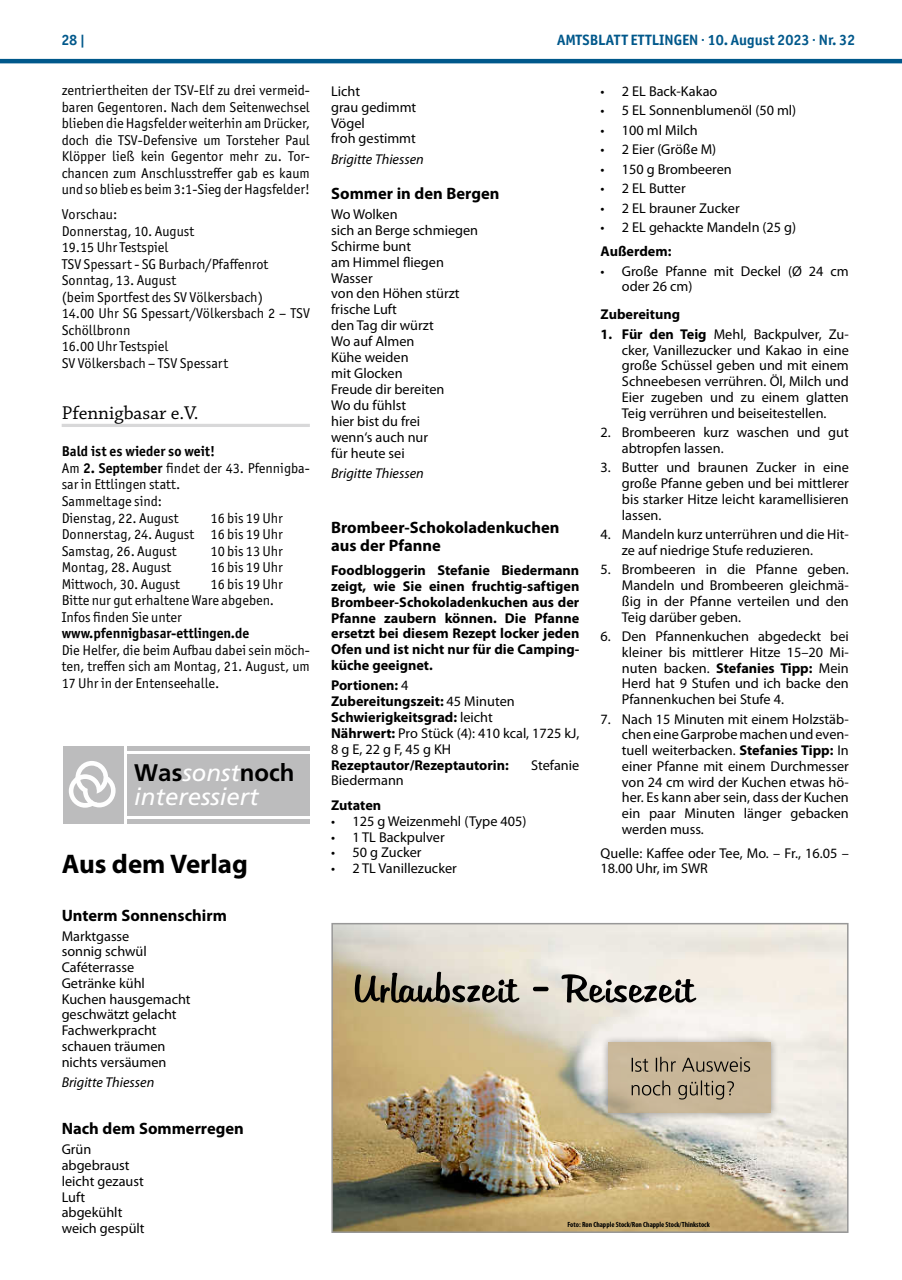
<style>
.page{position:relative;width:902px;height:1280px;background:#fff}
.page>*{position:absolute;margin:0;border:0;box-sizing:border-box;transform-origin:0 0}
.t1{font:700 27px "Myriad Pro";color:#000}
.t2{font:italic 24px/24px "Frutiger";color:#fff}
.t3{font:19.5px "Chaparral Pro";color:#000}
.t4{font:700 16.5px/18px "Myriad Pro";color:#000}
.t5{font:700 15px "Officina Sans ITC Pro";color:#00588b}
.t6{font:14.25px/15.8px "Myriad Pro";color:#000}
.t7{font:14.25px/16.5px "Officina Sans ITC Pro";color:#000;text-align:justify}
.t8{font:700 14.25px/15.8px "Myriad Pro";color:#000;text-align:justify}
.t9{font:italic 14.25px "Myriad Pro";color:#000}
.t10{font:700 14.25px "Officina Sans ITC Pro";color:#000}
.t11{font:700 condensed 7.5px "Myriad Pro";color:#000}
.s1{font-weight:700}
.s2{font-weight:700;font-style:normal;color:#000}
</style>
<div class="page">
<hr style="left:0;top:59px;width:901px;height:4px;background:#00588b">
<hr style="left:62px;top:424px;width:248px;height:3px;background:#d8d8d9">
<div style="left:127px;top:754px;width:183px;height:62px;background:#bcbcbd"></div>
<div style="left:127px;top:819px;width:183px;height:5px;background:#bcbcbd"></div>
<div style="left:127px;top:746px;width:183px;height:5px;background:#bcbcbd"></div>
<div style="left:63px;top:746px;width:60px;height:78px;background:#bcbcbd"></div>
<svg style="left:69px;top:761px;width:47px;height:47px"></svg>
<img style="left:334px;top:926px;width:511px;height:304px">
<div style="left:331px;top:923px;width:517px;height:310px;border:2px solid #989898"></div>
<svg style="left:355px;top:972px;width:341px;height:31px;background:#a09c92"></svg>
<div style="left:600px;top:1034px;width:179px;height:87px;background:#000;opacity:.75"></div>
<div style="left:608px;top:1042px;width:163px;height:71px;background:#c9b698"></div>
<svg style="left:631px;top:1080px;width:103px;height:19px"></svg>
<svg style="left:631px;top:1057px;width:119px;height:15px"></svg>
<p class="t5" style="left:62px;top:31px;width:25px">28 |</p>
<p class="t5" style="left:557px;top:31px;width:299px">AMTSBLATT ETTLINGEN · 10. August 2023 · Nr. 32</p>
<p class="t7" style="left:62px;top:82px;width:250px">zentriertheiten der TSV-Elf zu drei vermeid&shy;baren Gegentoren. Nach dem Seitenwechsel blieben die Hagsfelder weiterhin am Drücker, doch die TSV-Defensive um Torsteher Paul Klöpper ließ kein Gegentor mehr zu. Tor&shy;chancen zum Anschlusstreffer gab es kaum und so blieb es beim 3:1-Sieg der Hagsfelder!</p>
<p class="t7" style="left:62px;top:206px;width:250px;text-align:left">Vorschau:<br>Donnerstag, 10. August<br>19.15 Uhr Testspiel<br>TSV Spessart - SG Burbach/Pfaffenrot<br>Sonntag, 13. August<br>(beim Sportfest des SV Völkersbach)<br>14.00 Uhr SG Spessart/Völkersbach 2 – TSV<br>Schöllbronn<br>16.00 Uhr Testspiel<br>SV Völkersbach – TSV Spessart</p>
<h3 class="t3" style="left:62px;top:402px;width:138px">Pfennigbasar e.V.</h3>
<p class="t7" style="left:62px;top:443px;width:250px;text-align:left"><span class="s1">Bald ist es wieder so weit!<br></span>Am <span class="s1">2. September</span> findet der 43. Pfennigba&shy;sar in Ettlingen statt.<br>Sammeltage sind:<br>Dienstag, 22. August</p>
<p class="t6" style="left:331px;top:83px;width:87px">Licht<br>grau gedimmt<br>Vögel<br>froh gestimmt</p>
<p class="t9" style="left:331px;top:150px;width:94px">Brigitte Thiessen</p>
<p class="t4" style="left:331px;top:184px;width:170px">Sommer in den Bergen</p>
<p class="t6" style="left:331px;top:206px;width:148px">Wo Wolken<br>sich an Berge schmiegen<br>Schirme bunt<br>am Himmel fliegen<br>Wasser<br>von den Höhen stürzt frische Luft<br>den Tag dir würzt<br>Wo auf Almen<br>Kühe weiden<br>mit Glocken<br>Freude dir bereiten<br>Wo du fühlst<br>hier bist du frei<br>wenn‘s auch nur<br>für heute sei</p>
<p class="t9" style="left:331px;top:464px;width:94px">Brigitte Thiessen</p>
<p class="t6" style="left:600px;top:83px;width:118px">• 2 EL Back-Kakao</p>
<p class="t6" style="left:600px;top:102px;width:197px">• 5 EL Sonnenblumenöl (50 ml)</p>
<p class="t6" style="left:600px;top:122px;width:99px">• 100 ml Milch</p>
<p class="t6" style="left:600px;top:141px;width:117px">• 2 Eier (Größe M)</p>
<p class="t6" style="left:600px;top:161px;width:133px">• 150 g Brombeeren</p>
<p class="t6" style="left:600px;top:180px;width:87px">• 2 EL Butter</p>
<p class="t6" style="left:600px;top:200px;width:140px">• 2 EL brauner Zucker</p>
<p class="t6" style="left:600px;top:219px;width:197px">• 2 EL gehackte Mandeln (25 g)</p>
<p class="t8" style="left:600px;top:243px;width:72px">Außerdem:</p>
<p class="t6" style="left:621px;top:263px;width:228px;text-indent:-21px">• Große Pfanne mit Deckel (Ø 24 cm oder 26 cm)</p>
<p class="t8" style="left:600px;top:306px;width:81px">Zubereitung</p>
<p class="t6" style="left:621px;top:326px;width:228px;text-align:justify;text-indent:-21px"><span class="s1">1. Für den Teig</span> Mehl, Backpulver, Zu&shy;cker, Vanillezucker und Kakao in eine große Schüssel geben und mit einem Schneebesen verrühren. Öl, Milch und Eier zugeben und zu einem glatten Teig verrühren und beiseitestellen.</p>
<p class="t6" style="left:621px;top:424px;width:228px;text-indent:-21px">2. Brombeeren kurz waschen und gut abtropfen lassen.</p>
<p class="t6" style="left:621px;top:459px;width:228px;text-align:justify;text-indent:-21px">3. Butter und braunen Zucker in eine große Pfanne geben und bei mittlerer bis starker Hitze leicht karamellisieren lassen.</p>
<p class="t6" style="left:621px;top:526px;width:228px;text-indent:-21px">4. Mandeln kurz unterrühren und die Hit&shy;ze auf niedrige Stufe reduzieren.</p>
<p class="t6" style="left:621px;top:561px;width:228px;text-align:justify;text-indent:-21px">5. Brombeeren in die Pfanne geben.<br>Mandeln und Brombeeren gleichmä&shy;ßig in der Pfanne verteilen und den Teig darüber geben.</p>
<p class="t6" style="left:621px;top:628px;width:228px;text-align:justify;text-indent:-21px">6. Den Pfannenkuchen abgedeckt bei kleiner bis mittlerer Hitze 15–20 Mi&shy;nuten backen. <span class="s1">Stefanies Tipp:</span> Mein Herd hat 9 Stufen und ich backe den Pfannenkuchen bei Stufe 4.</p>
<p class="t6" style="left:621px;top:711px;width:228px;text-align:justify;text-indent:-21px">7. Nach 15 Minuten mit einem Holzstäb&shy;chen eine Garprobe machen und even&shy;tuell weiterbacken. <span class="s1">Stefanies Tipp:</span> In einer Pfanne mit einem Durchmesser von 24 cm wird der Kuchen etwas hö&shy;her. Es kann aber sein, dass der Kuchen ein paar Minuten länger gebacken werden muss.</p>
<p class="t6" style="left:600px;top:845px;width:250px">Quelle: Kaffee oder Tee, Mo. – Fr., 16.05 –<br>18.00 Uhr, im SWR</p>
<p class="t7" style="left:62px;top:509px;width:223px;text-indent:149px">16 bis 19 Uhr Donnerstag, 24. August 16 bis 19 Uhr Samstag, 26. August</p>
<p class="t4" style="left:331px;top:518px;width:230px">Brombeer-Schokoladenkuchen aus der Pfanne</p>
<p class="t8" style="left:331px;top:562px;width:250px">Foodbloggerin Stefanie Biedermann zeigt, wie Sie einen fruchtig-saftigen Brombeer-Schokoladenkuchen aus der Pfanne zaubern können. Die Pfanne ersetzt bei diesem Rezept locker jeden Ofen und ist nicht nur für die Camping&shy;küche geeignet.</p>
<p class="t6" style="left:331px;top:677px;width:250px"><span class="s1">Portionen:</span> 4<br><span class="s1">Zubereitungszeit:</span> 45 Minuten<br><span class="s1">Schwierigkeitsgrad:</span> leicht<br><span class="s1">Nährwert:</span> Pro Stück (4): 410 kcal, 1725 kJ,<br>8 g E, 22 g F, 45 g KH</p>
<p class="t8" style="left:331px;top:756px;width:179px">Rezeptautor/Rezeptautorin:</p>
<p class="t6" style="left:531px;top:757px;width:50px">Stefanie</p>
<p class="t6" style="left:331px;top:772px;width:74px">Biedermann</p>
<p class="t8" style="left:331px;top:796px;width:52px">Zutaten</p>
<p class="t6" style="left:331px;top:813px;width:197px">• 125 g Weizenmehl (Type 405)</p>
<p class="t6" style="left:331px;top:829px;width:115px">• 1 TL Backpulver</p>
<p class="t6" style="left:331px;top:844px;width:92px">• 50 g Zucker</p>
<p class="t6" style="left:331px;top:860px;width:127px">• 2 TL Vanillezucker</p>
<p class="t7" style="left:210px;top:542px;width:74px">10 bis 13 Uhr</p>
<p class="t7" style="left:62px;top:559px;width:111px">Montag, 28. August</p>
<p class="t7" style="left:210px;top:559px;width:74px">16 bis 19 Uhr</p>
<p class="t7" style="left:62px;top:575px;width:120px">Mittwoch, 30. August</p>
<p class="t7" style="left:62px;top:575px;width:223px;text-align:left;text-indent:149px">16 bis 19 Uhr<br>Bitte nur gut erhaltene Ware abgeben.<br>Infos finden Sie unter</p>
<p class="t10" style="left:62px;top:624px;width:189px">www.pfennigbasar-ettlingen.de</p>
<p class="t7" style="left:62px;top:641px;width:250px">Die Helfer, die beim Aufbau dabei sein möch&shy;ten, treffen sich am Montag, 21. August, um 17 Uhr in der Entenseehalle.</p>
<h2 class="t2" style="left:134px;top:761px;width:162px"><span class="s2">Was</span>sonst<span class="s2">noch </span>interessiert</h2>
<h1 class="t1" style="left:62px;top:846px;width:188px">Aus dem Verlag</h1>
<p class="t4" style="left:62px;top:905px;width:167px">Unterm Sonnenschirm</p>
<p class="t6" style="left:62px;top:928px;width:130px">Marktgasse<br>sonnig schwül<br>Caféterrasse<br>Getränke kühl<br>Kuchen hausgemacht geschwätzt gelacht<br>Fachwerkpracht schauen träumen nichts versäumen</p>
<p class="t9" style="left:62px;top:1073px;width:94px">Brigitte Thiessen</p>
<p class="t4" style="left:62px;top:1119px;width:184px">Nach dem Sommerregen</p>
<p class="t6" style="left:62px;top:1141px;width:84px">Grün abgebraust leicht gezaust<br>Luft abgekühlt weich gespült</p>
<p class="t11" style="left:567px;top:1220px;width:144px">Foto: Ron Chapple Stock/Ron Chapple Stock/Thinkstock</p>
</div>
